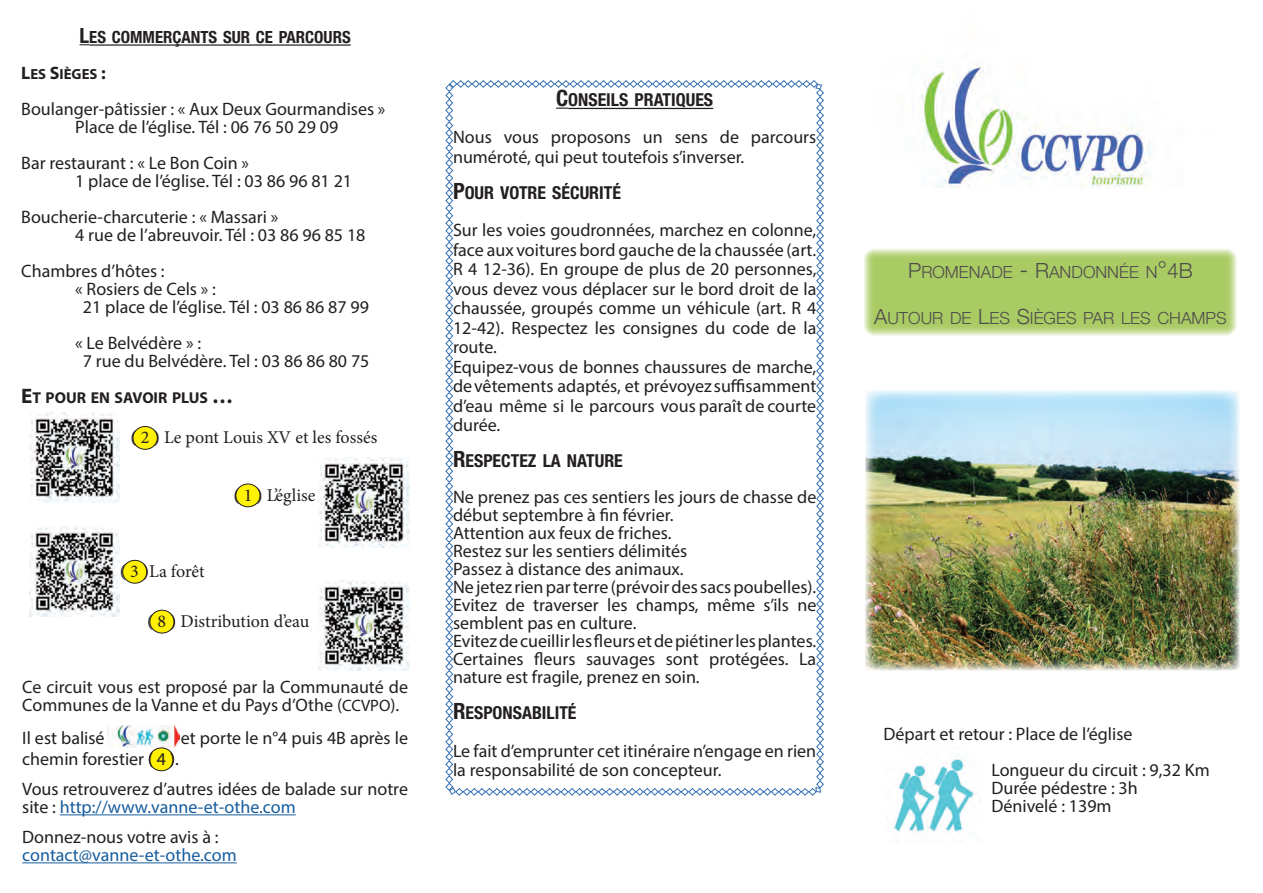
<style>
.page{position:relative;width:1263px;height:893px;background:#fff}
.page>*{position:absolute;margin:0;border:0;box-sizing:border-box;transform-origin:0 0}
.t1{font:18px/18px "Myriad Pro";color:#231f20}
.t2{font:18px/30px "Myriad Pro";color:#175d9e}
.t3{font:18px "Minion Pro";color:#231f20}
.t4{font:700 condensed 17.85px "Helvetica Neue";color:#231f20}
.t5{font:300 16.8px "Helvetica Neue LT Std";color:#231f20}
.t6{font:700 condensed 16.8px "Helvetica Neue";color:#231f20}
.t7{font:700 15.75px "Myriad Pro";color:#231f20}
.t8{font:700 14.7px "Myriad Pro";color:#231f20}
.s1{font-size:21px}
.s2{font-size:18px}
.s3{font-size:16.5px}
.s4{color:#231f20}
.s5{font-size:22.5px}
.s6{font-size:24px}
</style>
<div class="page">
<img style="left:107px;top:726px;width:72px;height:22px">
<div style="left:149px;top:748px;width:25px;height:23px;background:#fff101;border-radius:50%"></div>
<div style="left:149px;top:748px;width:25px;height:23px;border:1px solid #231f20;border-radius:50%"></div>
<div style="left:150px;top:610px;width:24px;height:23px;background:#fff101;border-radius:50%"></div>
<div style="left:150px;top:610px;width:24px;height:23px;border:1px solid #231f20;border-radius:50%"></div>
<div style="left:123px;top:560px;width:24px;height:23px;background:#fff101;border-radius:50%"></div>
<div style="left:122px;top:560px;width:25px;height:23px;border:1px solid #231f20;border-radius:50%"></div>
<div style="left:236px;top:484px;width:24px;height:23px;background:#fff101;border-radius:50%"></div>
<div style="left:236px;top:484px;width:24px;height:23px;border:1px solid #231f20;border-radius:50%"></div>
<div style="left:133px;top:426px;width:24px;height:23px;background:#fff101;border-radius:50%"></div>
<div style="left:133px;top:426px;width:25px;height:23px;border:1px solid #231f20;border-radius:50%"></div>
<img style="left:920px;top:61px;width:232px;height:127px">
<svg style="left:864px;top:249px;width:372px;height:87px;background:#b1d072"></svg>
<hr style="left:89px;top:44px;width:262px;height:2px;background:#231f20">
<hr style="left:60px;top:814px;width:236px;height:1px;background:#175d9e">
<hr style="left:22px;top:862px;width:215px;height:1px;background:#175d9e">
<svg style="left:445px;top:80px;width:379px;height:716px"></svg>
<img style="left:893px;top:758px;width:89px;height:77px">
<img style="left:865px;top:390px;width:375px;height:281px">
<img style="left:30px;top:412px;width:90px;height:90px">
<img style="left:319px;top:457px;width:90px;height:90px">
<img style="left:30px;top:527px;width:90px;height:90px">
<img style="left:319px;top:581px;width:90px;height:90px">
<p class="t6" style="left:80px;top:27px;width:273px"><span class="s1">L</span>ES COMMERÇANTS SUR CE PARCOURS</p>
<p class="t8" style="left:21px;top:64px;width:86px"><span class="s2">L</span>ES <span class="s2">S</span>IÈGES <span class="s2">:</span></p>
<p class="t1" style="left:21px;top:99px;width:366px;text-align:center">Boulanger-pâtissier : « Aux Deux Gourmandises »<br>Place de l’église. Tél : 06 76 50 29 09</p>
<p class="t1" style="left:75px;top:153px;width:278px;text-indent:-54px">Bar restaurant : « Le Bon Coin »<br>1 place de l’église. Tél : 03 86 96 81 21</p>
<p class="t1" style="left:75px;top:207px;width:292px;text-indent:-54px">Boucherie-charcuterie : « Massari »<br>4 rue de l’abreuvoir. Tél : 03 86 96 85 18</p>
<p class="t1" style="left:21px;top:261px;width:145px">Chambres d’hôtes :</p>
<p class="t1" style="left:75px;top:279px;width:142px">« Rosiers de Cels » :</p>
<p class="t1" style="left:83px;top:297px;width:288px">21 place de l’église. Tél : 03 86 86 87 99</p>
<p class="t1" style="left:83px;top:333px;width:288px;text-indent:-8px">« Le Belvédère » :<br>7 rue du Belvédère. Tel : 03 86 86 80 75</p>
<p class="t7" style="left:21px;top:387px;width:213px"><span class="s1">E</span>T POUR EN SAVOIR PLUS <span class="s1">…</span></p>
<p class="t3" style="left:131px;top:426px;width:248px">( 2 ) Le pont Louis XV et les fossés</p>
<p class="t3" style="left:233px;top:483px;width:84px">( 1 ) L’église</p>
<p class="t3" style="left:120px;top:559px;width:86px">( 3 )La forêt</p>
<p class="t3" style="left:147px;top:609px;width:164px">( 8 ) Distribution d’eau</p>
<p class="t1" style="left:22px;top:678px;width:387px">Ce circuit vous est proposé par la Communauté de<br>Communes de la Vanne et du Pays d’Othe (<span class="s3">CCVPO</span>).</p>
<p class="t1" style="left:22px;top:729px;width:84px">Il est balisé</p>
<p class="t1" style="left:181px;top:729px;width:229px">et porte le n°4 puis 4B après le</p>
<p class="t1" style="left:22px;top:744px;width:387px;line-height:30px">chemin forestier ( 4 ).<br>Vous retrouverez d’autres idées de balade sur notre</p>
<p class="t2" style="left:22px;top:792px;width:275px"><span class="s4">site :</span> http://www.vanne-et-othe.com<br><span class="s4">Donnez-nous votre avis à :</span></p>
<p class="t2" style="left:22px;top:840px;width:216px">contact@vanne-et-othe.com</p>
<p class="t4" style="left:556px;top:89px;width:159px"><span class="s5">C</span>ONSEILS PRATIQUES</p>
<p class="t1" style="left:453px;top:127px;width:365px;line-height:19.5px">Nous vous proposons un sens de parcours numéroté, qui peut toutefois s’inverser.</p>
<p class="t4" style="left:453px;top:182px;width:169px"><span class="s5">P</span>OUR VOTRE SÉCURITÉ</p>
<p class="t1" style="left:453px;top:220px;width:365px;line-height:19.5px">Sur les voies goudronnées, marchez en colonne, face aux voitures bord gauche de la chaussée (art.<br>R 4 12-36). En groupe de plus de 20 personnes, vous devez vous déplacer sur le bord droit de la chaussée, groupés comme un véhicule (art. R 4<br>12-42). Respectez les consignes du code de la route.<br>Equipez-vous de bonnes chaussures de marche, de vêtements adaptés, et prévoyez suffisamment d’eau même si le parcours vous paraît de courte durée.</p>
<p class="t4" style="left:453px;top:450px;width:171px"><span class="s5">R</span>ESPECTEZ LA NATURE</p>
<p class="t1" style="left:453px;top:488px;width:365px">Ne prenez pas ces sentiers les jours de chasse de début septembre à fin février.<br>Attention aux feux de friches.<br>Restez sur les sentiers délimités<br>Passez à distance des animaux.<br>Ne jetez rien par terre (prévoir des sacs poubelles).<br>Evitez de traverser les champs, même s’ils ne semblent pas en culture.<br>Evitez de cueillir les fleurs et de piétiner les plantes.<br>Certaines fleurs sauvages sont protégées. La nature est fragile, prenez en soin.</p>
<p class="t4" style="left:453px;top:702px;width:125px"><span class="s5">R</span>ESPONSABILITÉ</p>
<p class="t1" style="left:453px;top:741px;width:365px;line-height:19.5px">Le fait d’emprunter cet itinéraire n’engage en rien la responsabilité de son concepteur.</p>
<p class="t5" style="left:908px;top:261px;width:286px"><span class="s1">P</span>ROMENADE <span class="s6">-</span> <span class="s1">R</span>ANDONNÉE N<span class="s6">°</span><span class="s1">4B</span></p>
<p class="t5" style="left:874px;top:308px;width:354px"><span class="s1">A</span>UTOUR DE <span class="s1">L</span>ES <span class="s1">S</span>IÈGES PAR LES CHAMPS</p>
<p class="t1" style="left:991px;top:716px;width:220px;line-height:36px;text-indent:-108px">Départ et retour : Place de l’église<br>Longueur du circuit : 9,32 Km</p>
<p class="t1" style="left:991px;top:779px;width:148px">Durée pédestre : 3h<br>Dénivelé : 139m</p>
</div>
